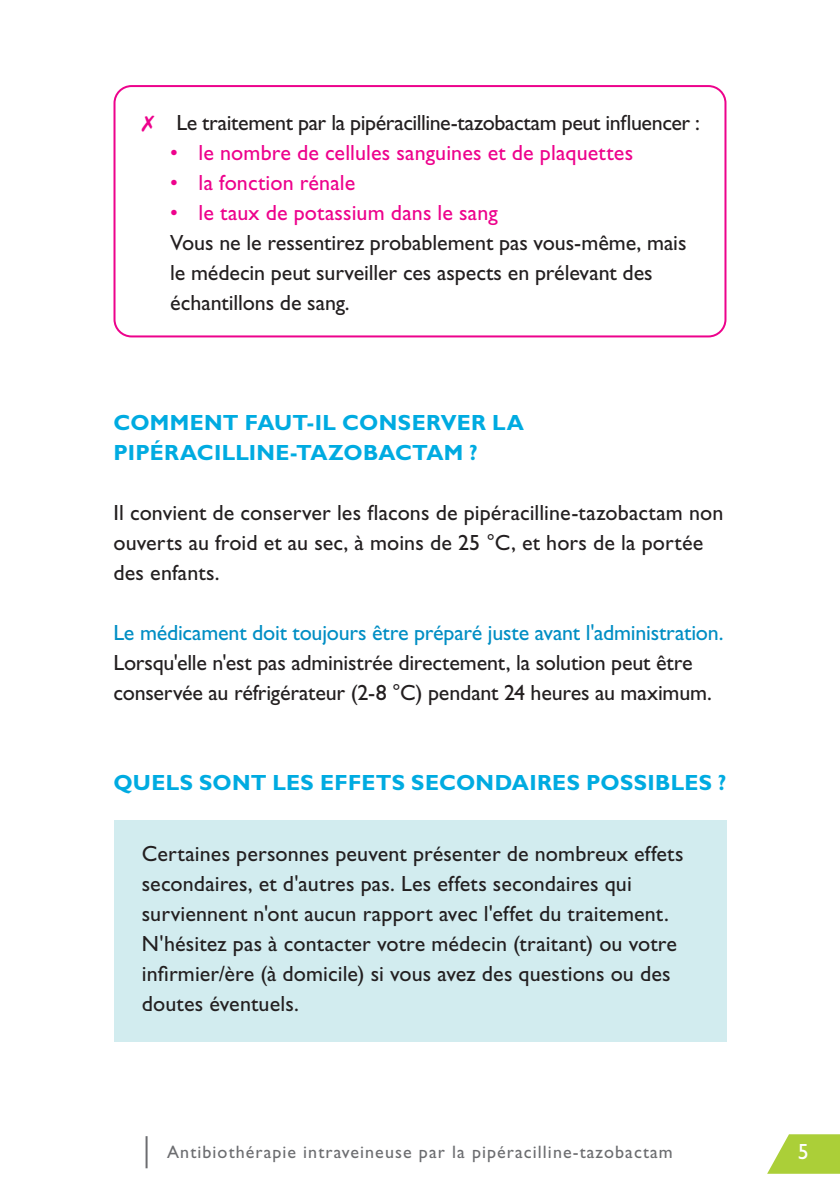
<style>
.page{position:relative;width:840px;height:1191px;background:#fff}
.page>*{position:absolute;margin:0;border:0;box-sizing:border-box;transform-origin:0 0}
.t1{font:22px/30px "Gill Sans Std";color:#231f20}
.t2{font:700 22px/30px "Gill Sans Std";letter-spacing:.01em;color:#00abe1}
.t3{font:22px "Gill Sans Std";letter-spacing:.005em;color:#ed028c}
.t4{font:22px "Gill Sans Std";letter-spacing:-.01em;color:#008ec4}
.t5{font:22px "Gill Sans Std";letter-spacing:-.02em;color:#231f20}
.t6{font:22px "Gill Sans Std";color:#fff}
.t7{font:18px "Gill Sans Std";letter-spacing:.06em;color:#6c6d70}
.s1{color:#ed028c}
</style>
<div class="page">
<svg style="left:767px;top:1134px;width:72px;height:39px"></svg>
<hr style="left:145px;top:1136px;width:2px;height:32px;background:#6c6d70">
<div style="left:113px;top:820px;width:613px;height:221px;background:#d2ecef"></div>
<div style="left:113px;top:85px;width:613px;height:252px;border:2px solid #ed028c;border-radius:17px"></div>
<p class="t5" style="left:142px;top:110px;width:559px"><span class="s1">✗</span> Le traitement par la pipéracilline-tazobactam peut influencer :</p>
<p class="t3" style="left:170px;top:140px;width:464px">• le nombre de cellules sanguines et de plaquettes</p>
<p class="t3" style="left:170px;top:170px;width:186px">• la fonction rénale</p>
<p class="t3" style="left:170px;top:200px;width:329px">• le taux de potassium dans le sang</p>
<p class="t1" style="left:170px;top:228px;width:517px">Vous ne le ressentirez probablement pas vous-même, mais le médecin peut surveiller ces aspects en prélevant des échantillons de sang.</p>
<p class="t2" style="left:113px;top:408px;width:411px">COMMENT FAUT-IL CONSERVER LA<br>PIPÉRACILLINE-TAZOBACTAM ?</p>
<p class="t1" style="left:113px;top:498px;width:611px">Il convient de conserver les flacons de pipéracilline-tazobactam non ouverts au froid et au sec, à moins de 25 °C, et hors de la portée des enfants.</p>
<p class="t4" style="left:113px;top:620px;width:611px">Le médicament doit toujours être préparé juste avant l'administration.</p>
<p class="t1" style="left:113px;top:648px;width:599px">Lorsqu'elle n'est pas administrée directement, la solution peut être conservée au réfrigérateur (2-8 °C) pendant 24 heures au maximum.</p>
<p class="t2" style="left:113px;top:768px;width:614px">QUELS SONT LES EFFETS SECONDAIRES POSSIBLES ?</p>
<p class="t1" style="left:142px;top:838px;width:543px">Certaines personnes peuvent présenter de nombreux effets secondaires, et d'autres pas. Les effets secondaires qui surviennent n'ont aucun rapport avec l'effet du traitement.<br>N'hésitez pas à contacter votre médecin (traitant) ou votre infirmier/ère (à domicile) si vous avez des questions ou des doutes éventuels.</p>
<p class="t7" style="left:167px;top:1141px;width:506px">Antibiothérapie intraveineuse par la pipéracilline-tazobactam</p>
<p class="t6" style="left:797px;top:1138px;width:12px">5</p>
</div>
